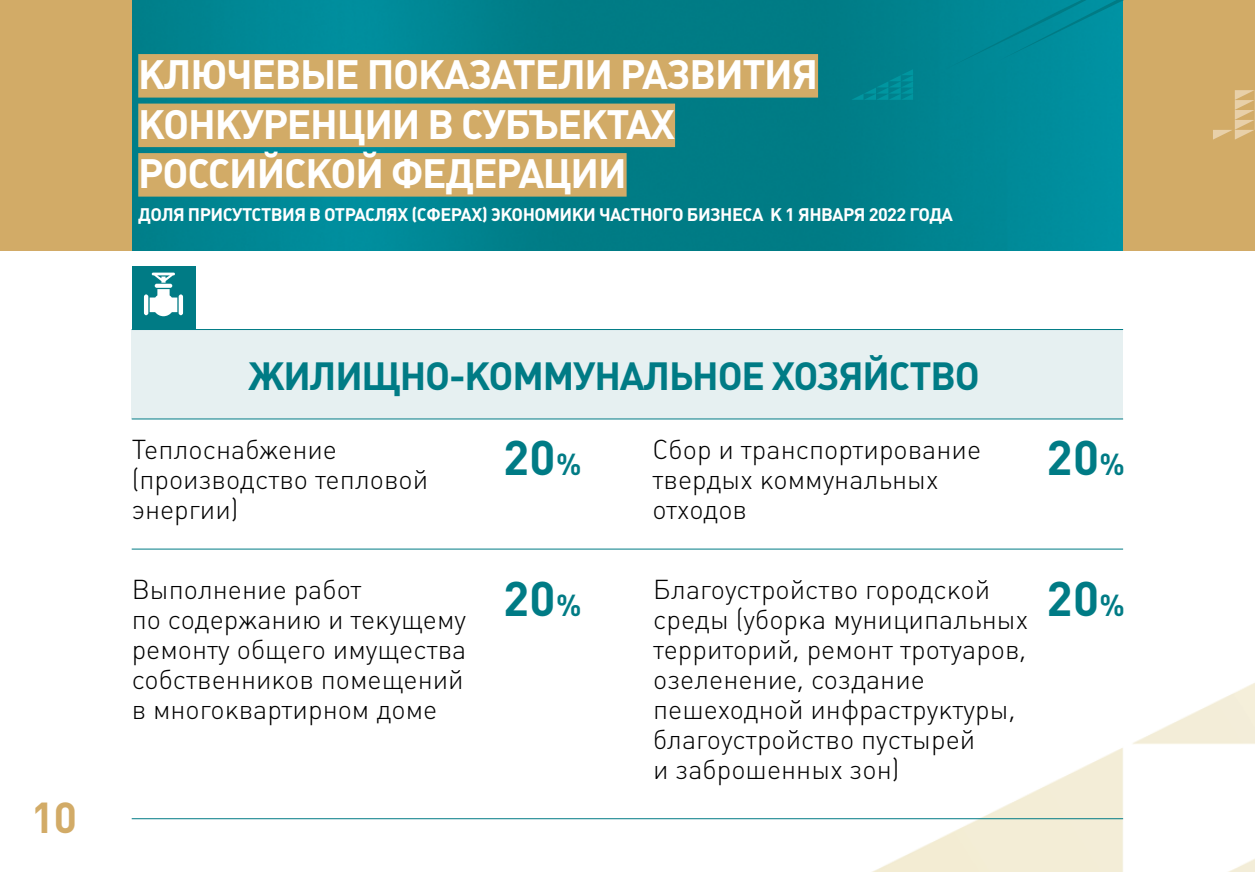
<style>
.page{position:relative;width:1255px;height:872px;background:#fff}
.page>*{position:absolute;margin:0;border:0;box-sizing:border-box;transform-origin:0 0}
.t1{font:700 48px "Plumb";letter-spacing:.01em;color:#007b85}
.t2{font:700 42.75px "Plumb";color:#d2ab67}
.t3{font:700 40.5px/49.5px "Plumb";letter-spacing:-.03em;color:#fff}
.t4{font:700 38.85px "Plumb";letter-spacing:-.03em;color:#007b85}
.t5{font:300 27px/30px "Plumb";color:#000}
.t6{font:700 18px "Plumb";letter-spacing:-.03em;color:#fff}
.s1{font-size:30px}
</style>
<div class="page">
<img style="left:131px;top:266px;width:1123px;height:606px">
<img style="left:132px;top:0;width:991px;height:251px">
<div style="left:0;top:0;width:132px;height:251px;background:#d2ab67"></div>
<div style="left:1123px;top:0;width:131px;height:251px;background:#d2ab67"></div>
<svg style="left:1213px;top:90px;width:42px;height:50px"></svg>
<svg style="left:851px;top:69px;width:62px;height:31px;background:#008590"></svg>
<svg style="left:946px;top:0;width:178px;height:69px;background:#018b99"></svg>
<div style="left:678px;top:0;width:219px;height:38px;background:#007c85"></div>
<div style="left:132px;top:329px;width:991px;height:90px;background:#e6f0f1"></div>
<div style="left:138px;top:54px;width:680px;height:44px;background:#d2ab67"></div>
<div style="left:138px;top:104px;width:537px;height:43px;background:#d2ab67"></div>
<div style="left:138px;top:153px;width:488px;height:44px;background:#d2ab67"></div>
<hr style="left:132px;top:329px;width:991px;height:1px;background:#007b85">
<hr style="left:132px;top:418px;width:991px;height:1px;background:#007b85">
<hr style="left:132px;top:549px;width:991px;height:1px;background:#007b85">
<hr style="left:132px;top:818px;width:991px;height:1px;background:#007b85">
<div style="left:132px;top:266px;width:63px;height:63px;background:#007b85"></div>
<svg style="left:144px;top:273px;width:39px;height:43px"></svg>
<h2 class="t2" style="left:31px;top:793px;width:47px">10</h2>
<h3 class="t3" style="left:138px;top:50px;width:681px">КЛЮЧЕВЫЕ ПОКАЗАТЕЛИ РАЗВИТИЯ<br>КОНКУРЕНЦИИ В СУБЪЕКТАХ<br>РОССИЙСКОЙ ФЕДЕРАЦИИ</h3>
<p class="t6" style="left:138px;top:205px;width:816px">ДОЛЯ ПРИСУТСТВИЯ В ОТРАСЛЯХ (СФЕРАХ) ЭКОНОМИКИ ЧАСТНОГО БИЗНЕСА К 1 ЯНВАРЯ 2022 ГОДА</p>
<h3 class="t4" style="left:248px;top:353px;width:733px">ЖИЛИЩНО-КОММУНАЛЬНОЕ ХОЗЯЙСТВО</h3>
<p class="t5" style="left:132px;top:435px;width:298px">Теплоснабжение (производство тепловой энергии)</p>
<p class="t5" style="left:652px;top:435px;width:330px">Сбор и транспортирование твердых коммунальных отходов</p>
<h1 class="t1" style="left:503px;top:431px;width:80px">20<span class="s1">%</span></h1>
<h1 class="t1" style="left:1046px;top:431px;width:80px">20<span class="s1">%</span></h1>
<p class="t5" style="left:132px;top:575px;width:336px">Выполнение работ<br>по содержанию и текущему ремонту общего имущества собственников помещений в многоквартирном доме</p>
<h1 class="t1" style="left:503px;top:571px;width:80px">20<span class="s1">%</span></h1>
<p class="t5" style="left:653px;top:575px;width:376px">Благоустройство городской среды (уборка муниципальных территорий, ремонт тротуаров, озеленение, создание пешеходной инфраструктуры, благоустройство пустырей<br>и заброшенных зон)</p>
<h1 class="t1" style="left:1046px;top:571px;width:80px">20<span class="s1">%</span></h1>
</div>
